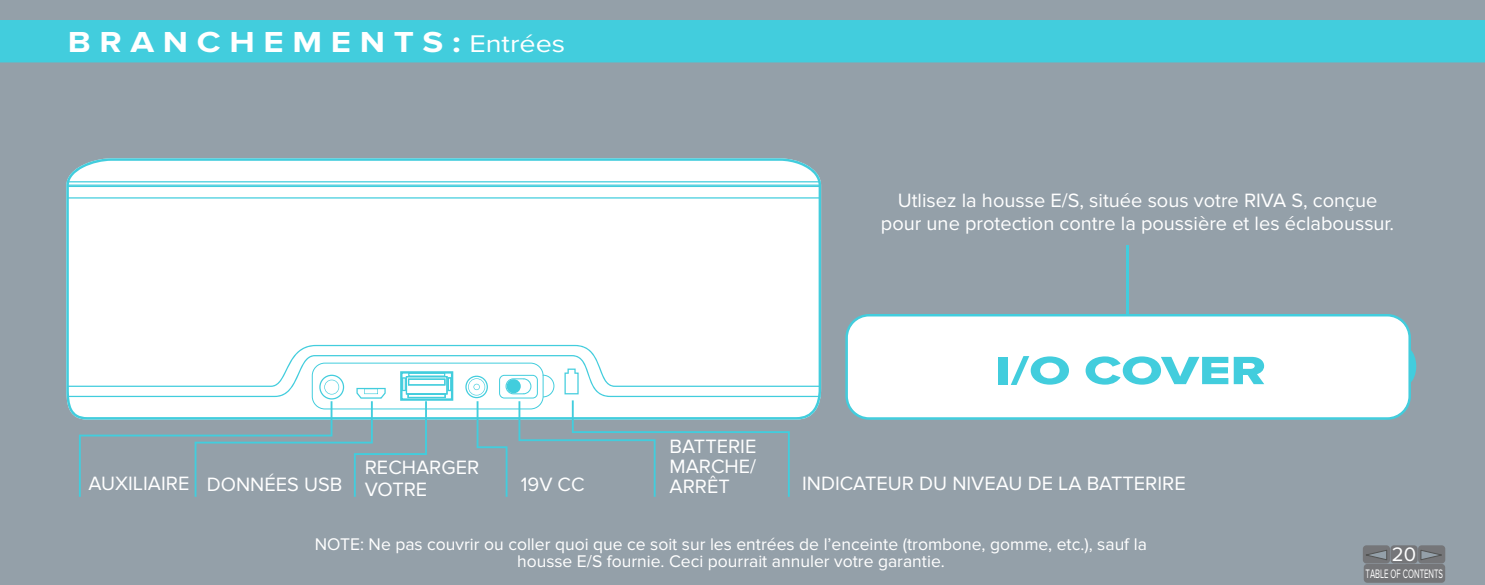
<style>
.page{position:relative;width:1485px;height:585px;background:#94a0a9}
.page>*{position:absolute;margin:0;border:0;box-sizing:border-box;transform-origin:0 0}
.t1{font:41px "Proxima Nova Extrabld";color:#42cddd;scale:1.31 1}
.t2{font:700 30px "Proxima Nova";letter-spacing:.25em;color:#fff;scale:1.16 1}
.t3{font:20.25px "Proxima Nova";color:#fff}
.t4{font:20px/22.5px "Proxima Nova";color:#fff;text-align:center}
.t5{font:17.5px/17.5px "Proxima Nova";color:#fff;text-align:center}
.t6{font:12.75px "Proxima Nova";color:#fff;scale:.61 1}
.s1{font-weight:400;font-size:25px}
</style>
<div class="page">
<div style="left:0;top:20px;width:1485px;height:42px;background:#42cddd"></div>
<hr style="left:0;top:62px;width:1485px;height:1px;background:#42cddd">
<hr style="left:1126px;top:245px;width:3px;height:72px;background:#42cddd">
<div style="left:66px;top:158px;width:755px;height:262px;background:#fff"></div>
<svg style="left:67px;top:181px;width:753px;height:18px;background:#cbf1f5"></svg>
<svg style="left:67px;top:345px;width:753px;height:52px;background:#f4fcfd"></svg>
<svg style="left:79px;top:375px;width:348px;height:122px"></svg>
<svg style="left:465px;top:376px;width:43px;height:121px"></svg>
<div style="left:312px;top:363px;width:232px;height:46px;border:1px solid #42cddd;border-radius:13px"></div>
<svg style="left:518px;top:369px;width:272px;height:128px"></svg>
<div style="left:506px;top:378px;width:25px;height:16px;border:1px solid #42cddd;border-radius:7px"></div>
<div style="left:507px;top:379px;width:14px;height:14px;background:#42cddd;border-radius:50%"></div>
<div style="left:499px;top:375px;width:39px;height:23px;border:1px solid #42cddd;border-radius:5px"></div>
<svg style="left:845px;top:314px;width:571px;height:106px;background:#f2fafb"></svg>
<div style="left:1363px;top:545px;width:27px;height:18px;background:#757679;border-radius:4px"></div>
<div style="left:1390px;top:545px;width:28px;height:18px;background:#757679;border-radius:4px"></div>
<div style="left:1418px;top:545px;width:27px;height:18px;background:#757679;border-radius:4px"></div>
<svg style="left:1366px;top:550px;width:21px;height:10px"></svg>
<svg style="left:1421px;top:550px;width:21px;height:10px"></svg>
<div style="left:1364px;top:564px;width:81px;height:19px;background:#757679;border-radius:4px"></div>
<svg style="left:400px;top:371px;width:53px;height:30px"></svg>
<div style="left:406px;top:376px;width:42px;height:19px;border:1px solid #42cddd"></div>
<div style="left:408px;top:379px;width:37px;height:6px;border:1px solid #42cddd"></div>
<div style="left:408px;top:373px;width:37px;height:4px;border:1px solid #42cddd"></div>
<div style="left:408px;top:394px;width:38px;height:4px;border:1px solid #42cddd"></div>
<div style="left:448px;top:377px;width:4px;height:14px;border:1px solid #42cddd"></div>
<div style="left:402px;top:377px;width:4px;height:14px;border:1px solid #42cddd"></div>
<h2 class="t2" style="left:68px;top:25px;width:430px">BRANCHEMENTS:<span class="s1">Entrées</span></h2>
<p class="t4" style="left:88px;top:473px;width:255px">AUXILIAIRE DONNÉES USB</p>
<p class="t4" style="left:365px;top:456px;width:116px;text-align:left">RECHARGER<br>VOTRE</p>
<p class="t4" style="left:521px;top:473px;width:65px">19V CC</p>
<p class="t4" style="left:881px;top:190px;width:515px">Utlisez la housse E/S, située sous votre RIVA S, conçue pour une protection contre la poussière et les éclaboussur.</p>
<p class="t4" style="left:670px;top:436px;width:88px;line-height:20px;text-align:justify">BATTERIE MARCHE/ ARRÊT</p>
<h1 class="t1" style="left:995px;top:347px;width:208px">I/O COVER</h1>
<p class="t4" style="left:802px;top:473px;width:385px">INDICATEUR DU NIVEAU DE LA BATTERIRE</p>
<p class="t5" style="left:315px;top:535px;width:834px">NOTE: Ne pas couvrir ou coller quoi que ce soit sur les entrées de l’enceinte (trombone, gomme, etc.), sauf la housse E/S fournie. Ceci pourrait annuler votre garantie.</p>
<p class="t3" style="left:1392px;top:543px;width:26px">20</p>
<p class="t6" style="left:1366px;top:566px;width:129px">TABLE OF CONTENTS</p>
</div>
